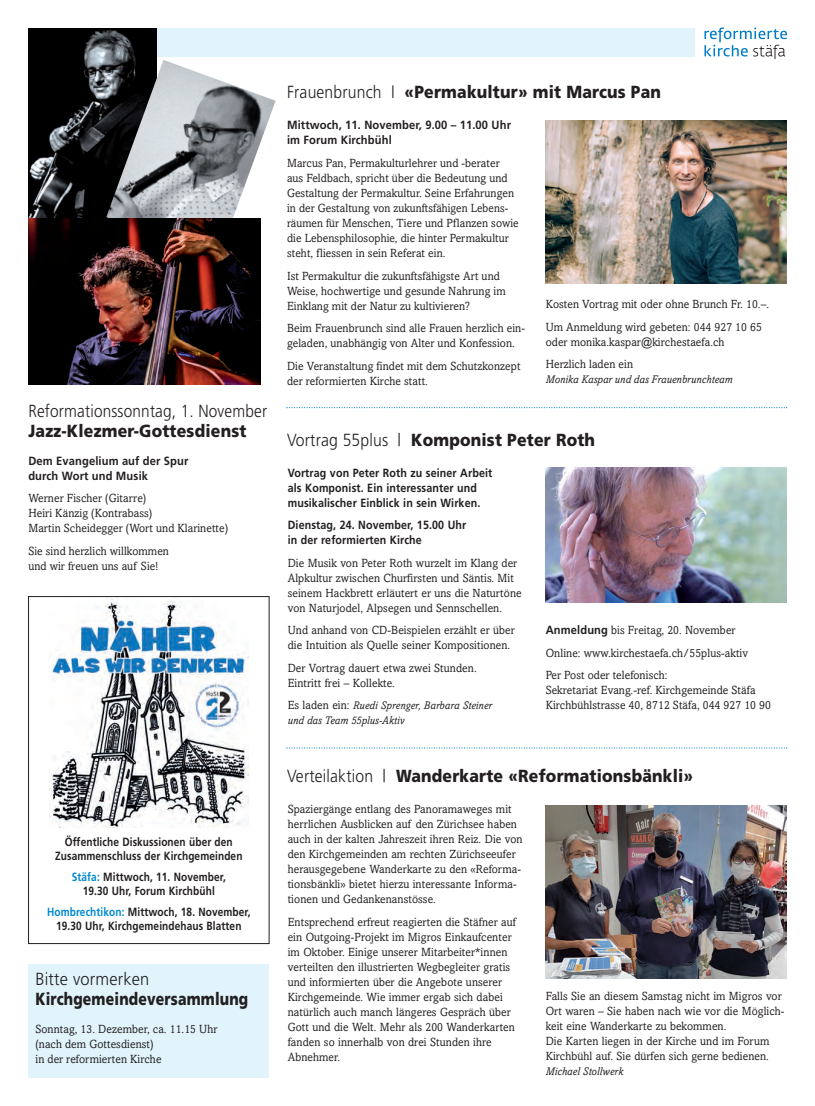
<style>
.page{position:relative;width:815px;height:1106px;background:#fff}
.page>*{position:absolute;margin:0;border:0;box-sizing:border-box;transform-origin:0 0}
.t1{font:900 17.5px "Frutiger";letter-spacing:.01em;color:#231f20;scale:.9 1}
.t2{font:300 17.5px "Frutiger";letter-spacing:.01em;color:#231f20;scale:.88 1}
.t3{font:900 17.5px "Frutiger";letter-spacing:.01em;color:#231f20;scale:.8 1}
.t4{font:300 17.5px "Frutiger";letter-spacing:.01em;color:#231f20;scale:.94 1}
.t5{font:11.88px/15px "Amasis";letter-spacing:.01em;color:#231f20;scale:.94 1}
.t6{font:700 11.88px/13.8px "Frutiger";letter-spacing:.01em;color:#231f20;text-align:center;scale:.85 1}
.t7{font:700 11.88px/15px "Frutiger";letter-spacing:.01em;color:#231f20;scale:.9 1}
.t8{font:700 11.88px/15px "Frutiger";letter-spacing:.01em;color:#231f20;scale:.94 1}
.t9{font:italic 11.25px/15px "Amasis";letter-spacing:.01em;color:#231f20;scale:.94 1}
.s1{color:#0089cf}
.s2{font-weight:300}
.s3{font-family:"Helvetica";font-weight:300}
.s4{font-style:normal;font-size:11.88px}
.s5{font-family:"Frutiger";font-weight:700}
</style>
<div class="page">
<svg style="left:704px;top:27px;width:83px;height:32px"></svg>
<div style="left:28px;top:28px;width:667px;height:29px;background:#e1f4fc"></div>
<svg style="left:286px;top:407px;width:501px;height:1px"></svg>
<svg style="left:286px;top:747px;width:501px;height:1px"></svg>
<img style="left:546px;top:468px;width:240px;height:134px">
<img style="left:28px;top:28px;width:129px;height:191px">
<img style="left:106px;top:60px;width:170px;height:159px">
<img style="left:28px;top:219px;width:233px;height:165px">
<img style="left:546px;top:120px;width:241px;height:163px">
<img style="left:50px;top:598px;width:198px;height:230px">
<div style="left:28px;top:596px;width:241px;height:347px;border:1px solid #231f20"></div>
<img style="left:546px;top:805px;width:241px;height:173px">
<div style="left:28px;top:964px;width:241px;height:113px;background:#e1f4fc"></div>
<h1 class="t2" style="left:28px;top:404px;width:273px">Reformationssonntag, 1. November</h1>
<h1 class="t1" style="left:28px;top:424px;width:244px">Jazz-Klezmer-Gottesdienst</h1>
<p class="t8" style="left:28px;top:454px;width:172px">Dem Evangelium auf der Spur durch Wort und Musik</p>
<p class="t5" style="left:28px;top:492px;width:214px">Werner Fischer (Gitarre)<br>Heiri Känzig (Kontrabass)<br>Martin Scheidegger (Wort und Klarinette)</p>
<p class="t5" style="left:28px;top:544px;width:151px">Sie sind herzlich willkommen und wir freuen uns auf Sie!</p>
<p class="t6" style="left:55px;top:835px;width:222px">Öffentliche Diskussionen über den<br>Zusammenschluss der Kirchgemeinden</p>
<p class="t6" style="left:72px;top:870px;width:183px"><span class="s1">Stäfa:</span> Mittwoch, 11. November,<br>19.30 Uhr, Forum Kirchbühl</p>
<p class="t6" style="left:47px;top:905px;width:241px"><span class="s1">Hombrechtikon:</span> Mittwoch, 18. November,<br>19.30 Uhr, Kirchgemeindehaus Blatten</p>
<h1 class="t4" style="left:35px;top:972px;width:123px">Bitte vormerken</h1>
<h1 class="t3" style="left:35px;top:992px;width:268px">Kirchgemeindeversammlung</h1>
<p class="t5" style="left:35px;top:1022px;width:195px">Sonntag, 13. Dezember, ca. 11.15 Uhr (nach dem Gottesdienst)<br>in der reformierten Kirche</p>
<h1 class="t1" style="left:287px;top:85px;width:417px"><span class="s2">Frauenbrunch</span> <span class="s3">I</span> «Permakultur» mit Marcus Pan</h1>
<p class="t8" style="left:287px;top:119px;width:240px">Mittwoch, 11. November, 9.00 – 11.00 Uhr im Forum Kirchbühl</p>
<p class="t5" style="left:287px;top:157px;width:248px">Marcus Pan, Permakulturlehrer und -berater aus Feldbach, spricht über die Bedeutung und Gestaltung der Permakultur. Seine Erfahrungen in der Gestaltung von zukunftsfähigen Lebens&shy;räumen für Menschen, Tiere und Pflanzen sowie die Lebensphilosophie, die hinter Permakultur steht, fliessen in sein Referat ein.</p>
<p class="t5" style="left:287px;top:269px;width:234px">Ist Permakultur die zukunftsfähigste Art und<br>Weise, hochwertige und gesunde Nahrung im<br>Einklang mit der Natur zu kultivieren?</p>
<p class="t5" style="left:287px;top:322px;width:255px">Beim Frauenbrunch sind alle Frauen herzlich ein&shy;geladen, unabhängig von Alter und Konfession.</p>
<p class="t5" style="left:287px;top:359px;width:250px">Die Veranstaltung findet mit dem Schutzkonzept der reformierten Kirche statt.</p>
<p class="t5" style="left:546px;top:294px;width:239px;line-height:22.5px">Kosten Vortrag mit oder ohne Brunch Fr. 10.–.<br>Um Anmeldung wird gebeten: 044 927 10 65</p>
<p class="t5" style="left:546px;top:332px;width:192px;line-height:22.5px">oder monika.kaspar@kirchestaefa.ch<br>Herzlich laden ein</p>
<p class="t9" style="left:546px;top:373px;width:200px">Monika Kaspar und das Frauenbrunchteam</p>
<h1 class="t1" style="left:287px;top:432px;width:344px"><span class="s2">Vortrag 55plus |</span> Komponist Peter Roth</h1>
<p class="t7" style="left:288px;top:466px;width:229px">Vortrag von Peter Roth zu seiner Arbeit als Komponist. Ein interessanter und musikalischer Einblick in sein Wirken.</p>
<p class="t7" style="left:288px;top:518px;width:200px">Dienstag, 24. November, 15.00 Uhr in der reformierten Kirche</p>
<p class="t5" style="left:288px;top:556px;width:250px">Die Musik von Peter Roth wurzelt im Klang der Alpkultur zwischen Churfirsten und Säntis. Mit seinem Hackbrett erläutert er uns die Naturtöne von Naturjodel, Alpsegen und Sennschellen.</p>
<p class="t5" style="left:288px;top:624px;width:243px">Und anhand von CD-Beispielen erzählt er über die Intuition als Quelle seiner Kompositionen.</p>
<p class="t5" style="left:288px;top:661px;width:203px">Der Vortrag dauert etwa zwei Stunden.<br>Eintritt frei – Kollekte.</p>
<p class="t9" style="left:288px;top:699px;width:219px"><span class="s4">Es laden ein:</span> Ruedi Sprenger, Barbara Steiner und das Team 55plus-Aktiv</p>
<p class="t5" style="left:546px;top:620px;width:217px;line-height:22.5px"><span class="s5">Anmeldung</span> bis Freitag, 20. November<br>Online: www.kirchestaefa.ch/55plus-aktiv<br>Per Post oder telefonisch:</p>
<p class="t5" style="left:546px;top:684px;width:241px">Sekretariat Evang.-ref. Kirchgemeinde Stäfa<br>Kirchbühlstrasse 40, 8712 Stäfa, 044 927 10 90</p>
<h1 class="t1" style="left:287px;top:769px;width:453px"><span class="s2">Verteilaktion |</span> Wanderkarte «Reformationsbänkli»</h1>
<p class="t5" style="left:288px;top:802px;width:251px">Spaziergänge entlang des Panoramaweges mit herrlichen Ausblicken auf den Zürichsee haben auch in der kalten Jahreszeit ihren Reiz. Die von den Kirchgemeinden am rechten Zürichseeufer herausgegebene Wanderkarte zu den «Reforma&shy;tionsbänkli» bietet hierzu interessante Informa&shy;tionen und Gedankenanstösse.</p>
<p class="t5" style="left:288px;top:915px;width:244px">Entsprechend erfreut reagierten die Stäfner auf ein Outgoing-Projekt im Migros Einkaufcenter im Oktober. Einige unserer Mitarbeiter*innen verteilten den illustrierten Wegbegleiter gratis und informierten über die Angebote unserer Kirchgemeinde. Wie immer ergab sich dabei natürlich auch manch längeres Gespräch über Gott und die Welt. Mehr als 200 Wanderkarten fanden so innerhalb von drei Stunden ihre Abnehmer.</p>
<p class="t5" style="left:546px;top:989px;width:256px">Falls Sie an diesem Samstag nicht im Migros vor Ort waren – Sie haben nach wie vor die Möglich&shy;keit eine Wanderkarte zu bekommen.<br>Die Karten liegen in der Kirche und im Forum Kirchbühl auf. Sie dürfen sich gerne bedienen.</p>
<p class="t9" style="left:546px;top:1064px;width:84px">Michael Stollwerk</p>
</div>
